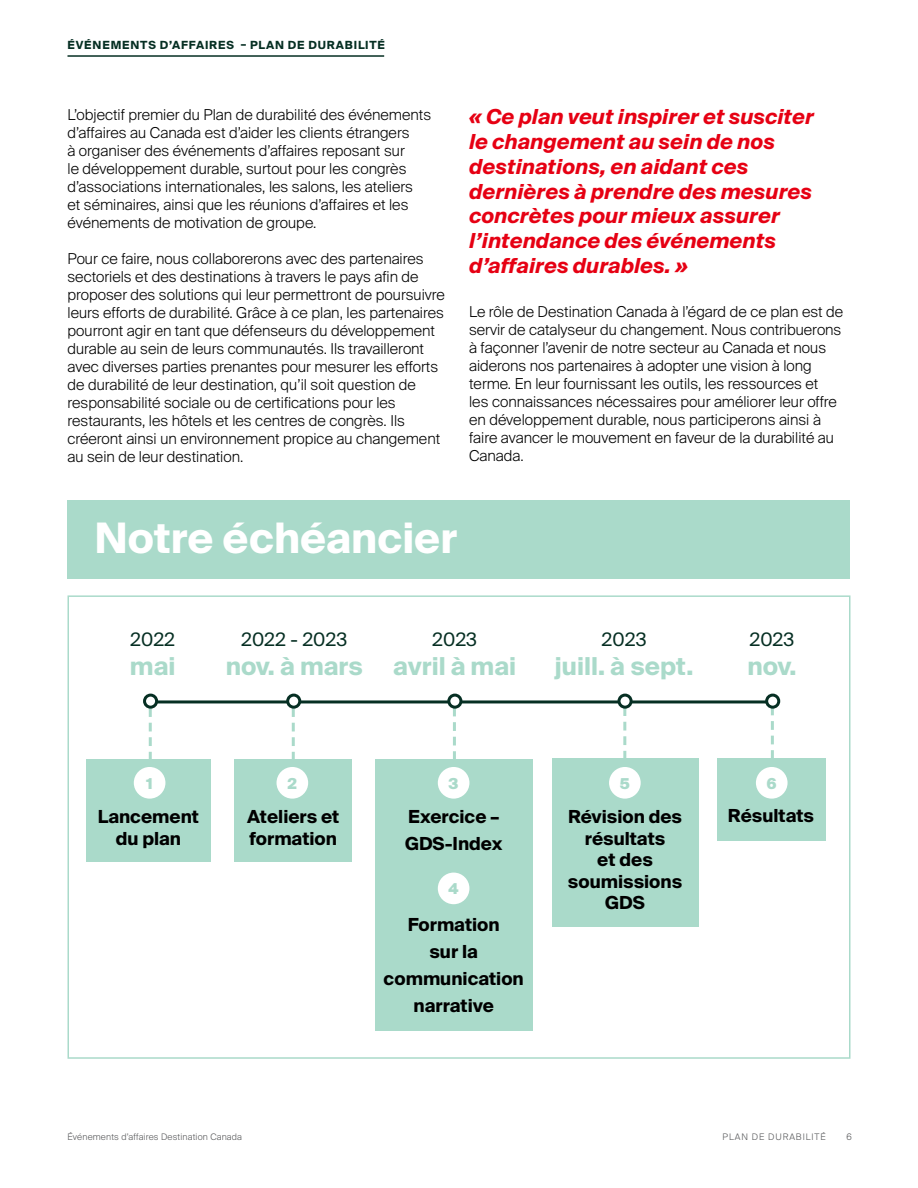
<style>
.page{position:relative;width:918px;height:1188px;background:#fff}
.page>*{position:absolute;margin:0;border:0;box-sizing:border-box;transform-origin:0 0}
.t1{font:700 42px "Suisse Intl";color:#fff}
.t2{font:700 24.75px "Suisse Intl";color:#aadaca}
.t3{font:italic 700 20.7px/24.9px "Suisse Intl";color:#e60013}
.t4{font:18.45px "Suisse Intl";color:#062f23}
.t5{font:700 18px/21.6px "Suisse Intl";color:#000;text-align:center}
.t6{font:300 15px/18px "Suisse Intl";color:#000}
.t7{font:900 15px "Suisse Intl";color:#aadaca}
.t8{font:700 11.25px "Suisse Intl";letter-spacing:.075em;color:#062f23}
.t9{font:300 9px "Suisse Intl";letter-spacing:.02em;color:#58595b}
.t10{font:300 9px "Suisse Intl";letter-spacing:.1em;color:#58595b}
</style>
<div class="page">
<div style="left:68px;top:595px;width:782px;height:464px;border:2px solid #aadaca"></div>
<div style="left:68px;top:500px;width:782px;height:79px;background:#aadaca"></div>
<svg style="left:149px;top:709px;width:3px;height:50px"></svg>
<svg style="left:292px;top:709px;width:3px;height:50px"></svg>
<svg style="left:453px;top:709px;width:3px;height:50px"></svg>
<svg style="left:623px;top:709px;width:3px;height:50px"></svg>
<svg style="left:771px;top:709px;width:3px;height:49px"></svg>
<div style="left:86px;top:759px;width:125px;height:103px;background:#aadaca"></div>
<hr style="left:152px;top:700px;width:621px;height:3px;background:#062f23">
<div style="left:234px;top:759px;width:118px;height:103px;background:#aadaca"></div>
<div style="left:277px;top:767px;width:31px;height:32px;background:#fff;border-radius:50%"></div>
<div style="left:145px;top:695px;width:12px;height:12px;background:#fff;border-radius:50%"></div>
<div style="left:143px;top:694px;width:15px;height:15px;border:3px solid #062f23;border-radius:50%"></div>
<div style="left:288px;top:695px;width:12px;height:12px;background:#fff;border-radius:50%"></div>
<div style="left:286px;top:694px;width:15px;height:15px;border:3px solid #062f23;border-radius:50%"></div>
<div style="left:449px;top:695px;width:12px;height:12px;background:#fff;border-radius:50%"></div>
<div style="left:447px;top:694px;width:15px;height:15px;border:3px solid #062f23;border-radius:50%"></div>
<div style="left:619px;top:695px;width:12px;height:12px;background:#fff;border-radius:50%"></div>
<div style="left:618px;top:694px;width:15px;height:15px;border:3px solid #062f23;border-radius:50%"></div>
<div style="left:767px;top:695px;width:12px;height:12px;background:#fff;border-radius:50%"></div>
<div style="left:765px;top:694px;width:15px;height:15px;border:3px solid #062f23;border-radius:50%"></div>
<div style="left:134px;top:767px;width:31px;height:32px;background:#fff;border-radius:50%"></div>
<div style="left:375px;top:759px;width:157px;height:272px;background:#aadaca"></div>
<div style="left:438px;top:767px;width:31px;height:32px;background:#fff;border-radius:50%"></div>
<div style="left:438px;top:873px;width:31px;height:31px;background:#fff;border-radius:50%"></div>
<div style="left:552px;top:759px;width:147px;height:168px;background:#aadaca"></div>
<div style="left:609px;top:767px;width:32px;height:32px;background:#fff;border-radius:50%"></div>
<div style="left:717px;top:758px;width:108px;height:82px;background:#aadaca"></div>
<div style="left:756px;top:767px;width:32px;height:32px;background:#fff;border-radius:50%"></div>
<hr style="left:68px;top:55px;width:316px;height:2px;background:#062f23">
<p class="t8" style="left:68px;top:38px;width:319px">ÉVÉNEMENTS D’AFFAIRES – PLAN DE DURABILITÉ</p>
<p class="t6" style="left:68px;top:105px;width:365px">L’objectif premier du Plan de durabilité des événements d’affaires au Canada est d’aider les clients étrangers<br>à organiser des événements d’affaires reposant sur<br>le développement durable, surtout pour les congrès d’associations internationales, les salons, les ateliers<br>et séminaires, ainsi que les réunions d’affaires et les événements de motivation de groupe.</p>
<p class="t6" style="left:68px;top:249px;width:379px">Pour ce faire, nous collaborerons avec des partenaires sectoriels et des destinations à travers le pays afin de proposer des solutions qui leur permettront de poursuivre leurs efforts de durabilité. Grâce à ce plan, les partenaires pourront agir en tant que défenseurs du développement durable au sein de leurs communautés. Ils travailleront avec diverses parties prenantes pour mesurer les efforts de durabilité de leur destination, qu’il soit question de responsabilité sociale ou de certifications pour les restaurants, les hôtels et les centres de congrès. Ils créeront ainsi un environnement propice au changement au sein de leur destination.</p>
<h3 class="t3" style="left:469px;top:104px;width:346px">« Ce plan veut inspirer et susciter le changement au sein de nos destinations, en aidant ces dernières à prendre des mesures concrètes pour mieux assurer l’intendance des événements d’affaires durables. »</h3>
<p class="t6" style="left:469px;top:302px;width:376px">Le rôle de Destination Canada à l’égard de ce plan est de servir de catalyseur du changement. Nous contribuerons à façonner l’avenir de notre secteur au Canada et nous aiderons nos partenaires à adopter une vision à long terme. En leur fournissant les outils, les ressources et<br>les connaissances nécessaires pour améliorer leur offre en développement durable, nous participerons ainsi à faire avancer le mouvement en faveur de la durabilité au Canada.</p>
<h1 class="t1" style="left:94px;top:514px;width:364px">Notre échéancier</h1>
<p class="t4" style="left:130px;top:629px;width:47px">2022</p>
<h2 class="t2" style="left:130px;top:652px;width:47px">mai</h2>
<p class="t4" style="left:241px;top:629px;width:108px">2022 - 2023</p>
<h2 class="t2" style="left:226px;top:652px;width:139px">nov. à mars</h2>
<p class="t4" style="left:432px;top:629px;width:46px">2023</p>
<h2 class="t2" style="left:393px;top:652px;width:124px">avril à mai</h2>
<p class="t4" style="left:602px;top:629px;width:46px">2023</p>
<h2 class="t2" style="left:555px;top:652px;width:140px">juill. à sept.</h2>
<p class="t4" style="left:749px;top:629px;width:46px">2023</p>
<h2 class="t2" style="left:747px;top:652px;width:51px">nov.</h2>
<p class="t7" style="left:146px;top:775px;width:8px">1</p>
<p class="t7" style="left:449px;top:775px;width:12px">3</p>
<p class="t5" style="left:405px;top:803px;width:99px;line-height:27px;text-align:left">Exercice –<br>GDS-Index</p>
<p class="t7" style="left:288px;top:775px;width:11px">2</p>
<p class="t5" style="left:98px;top:806px;width:103px">Lancement du plan</p>
<p class="t5" style="left:247px;top:806px;width:94px;text-align:left">Ateliers et formation</p>
<p class="t7" style="left:449px;top:880px;width:12px">4</p>
<p class="t5" style="left:384px;top:911px;width:142px;line-height:27px">Formation<br>sur la communication narrative</p>
<p class="t7" style="left:620px;top:775px;width:12px">5</p>
<p class="t5" style="left:568px;top:806px;width:116px">Révision des résultats<br>et des soumissions<br>GDS</p>
<p class="t7" style="left:767px;top:775px;width:12px">6</p>
<p class="t5" style="left:728px;top:805px;width:88px">Résultats</p>
<p class="t9" style="left:68px;top:1132px;width:176px">Événements d’affaires Destination Canada</p>
<p class="t10" style="left:723px;top:1132px;width:105px">PLAN DE DURABILITÉ</p>
<p class="t9" style="left:847px;top:1132px;width:7px">6</p>
</div>
